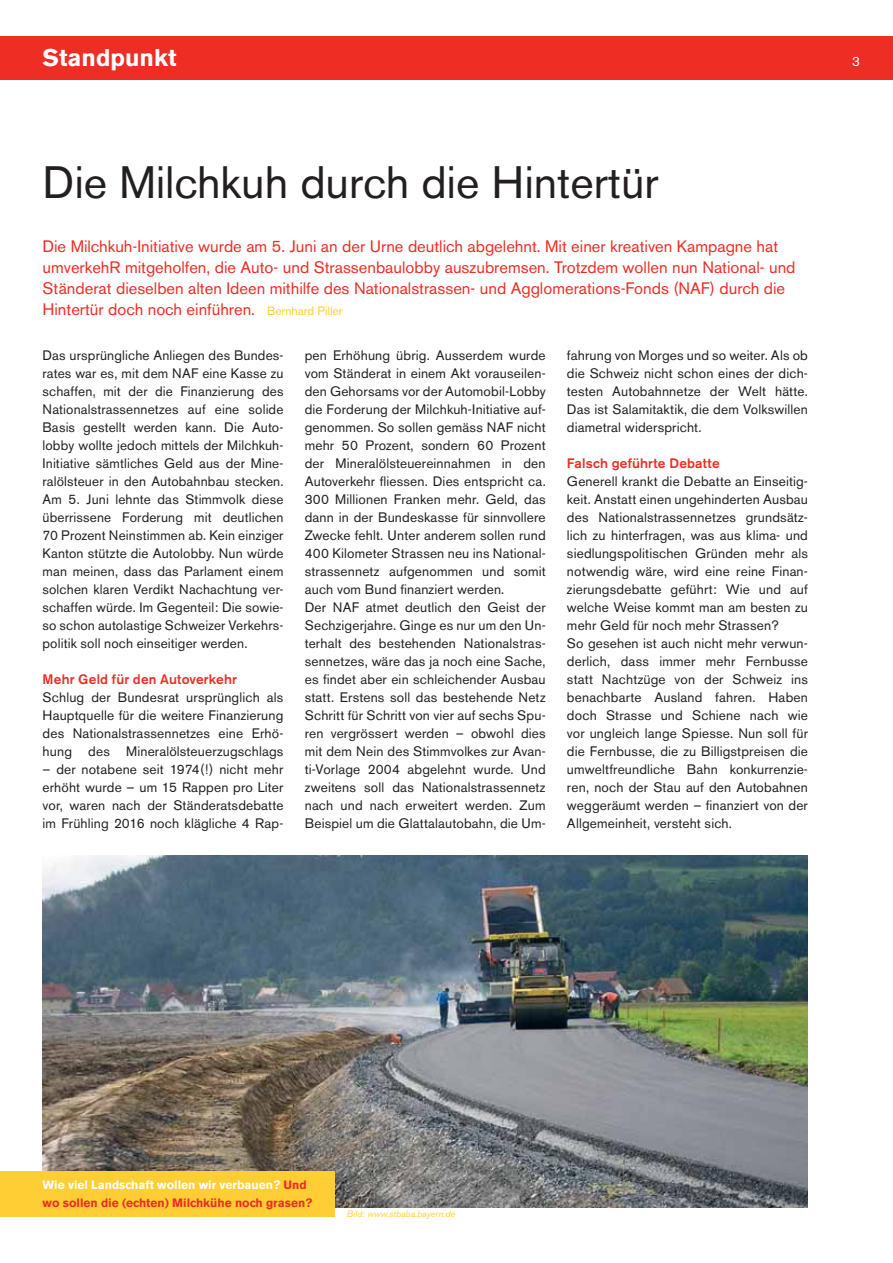
<style>
.page{position:relative;width:893px;height:1263px;background:#fff}
.page>*{position:absolute;margin:0;border:0;box-sizing:border-box;transform-origin:0 0}
.t1{font:45px "Akzidenz Grotesk BE";color:#231f20}
.t2{font:700 24px "Akzidenz Grotesk BE";color:#fff}
.t3{font:16.5px/21px "Akzidenz Grotesk BE";color:#ee2d24}
.t4{font:13.65px/18px "Akzidenz Grotesk BE";letter-spacing:.01em;color:#231f20;text-align:justify}
.t5{font:500 13.65px "Akzidenz Grotesk BE";letter-spacing:.01em;color:#ee2d24}
.t6{font:13.5px "Akzidenz Grotesk BE";color:#fff}
.t7{font:700 12px/18px "Akzidenz Grotesk BE";color:#ee2d24}
.t8{font:italic 9px "Akzidenz Grotesk BE";color:#ffce34}
.s1{font-size:12px;color:#ffce34}
.s2{color:#fff}
</style>
<div class="page">
<img style="left:43px;top:856px;width:765px;height:351px">
<div style="left:0;top:36px;width:893px;height:43px;background:#ee2d24"></div>
<div style="left:0;top:1171px;width:334px;height:46px;background:#ffce34"></div>
<h2 class="t2" style="left:43px;top:49px;width:135px">Standpunkt</h2>
<h2 class="t2" style="left:43px;top:49px;width:78px">Thema</h2>
<p class="t6" style="left:852px;top:56px;width:9px">3</p>
<h1 class="t1" style="left:43px;top:166px;width:618px">Die Milchkuh durch die Hintertür</h1>
<p class="t3" style="left:43px;top:237px;width:754px">Die Milchkuh-Initiative wurde am 5. Juni an der Urne deutlich abgelehnt. Mit einer kreativen Kampagne hat umverkehR mitgeholfen, die Auto- und Strassenbaulobby auszubremsen. Trotzdem wollen nun National- und Ständerat dieselben alten Ideen mithilfe des Nationalstrassen- und Agglomerations-Fonds (NAF) durch die Hintertür doch noch einführen. <span class="s1">Bernhard Piller</span></p>
<p class="t4" style="left:43px;top:348px;width:243px">Das ursprüngliche Anliegen des Bundes&shy;rates war es, mit dem NAF eine Kasse zu schaffen, mit der die Finanzierung des Nationalstrassennetzes auf eine solide Basis gestellt werden kann. Die Auto&shy;lobby wollte jedoch mittels der Milchkuh-Initiative sämtliches Geld aus der Mine&shy;ralölsteuer in den Autobahnbau stecken.<br>Am 5. Juni lehnte das Stimmvolk diese überrissene Forderung mit deutlichen 70 Prozent Neinstimmen ab. Kein einziger Kanton stützte die Autolobby. Nun würde man meinen, dass das Parlament einem solchen klaren Verdikt Nachachtung ver&shy;schaffen würde. Im Gegenteil: Die sowie&shy;so schon autolastige Schweizer Verkehrs&shy;politik soll noch einseitiger werden.</p>
<p class="t5" style="left:43px;top:674px;width:196px">Mehr Geld für den Autoverkehr</p>
<p class="t4" style="left:43px;top:690px;width:242px">Schlug der Bundesrat ursprünglich als Hauptquelle für die weitere Finanzierung des Nationalstrassennetzes eine Erhö&shy;hung des Mineralölsteuerzugschlags</p>
<p class="t4" style="left:43px;top:762px;width:242px">– der notabene seit 1974(!) nicht mehr erhöht wurde – um 15 Rappen pro Liter vor, waren nach der Ständeratsdebatte im Frühling 2016 noch klägliche 4 Rap-</p>
<p class="t4" style="left:305px;top:348px;width:243px;text-align:left">pen Erhöhung übrig. Ausserdem wurde vom Ständerat in einem Akt vorauseilen&shy;den Gehorsams vor der Automobil-Lobby die Forderung der Milchkuh-Initiative auf&shy;genommen. So sollen gemäss NAF nicht mehr 50 Prozent, sondern 60 Prozent der Mineralölsteuereinnahmen in den Autoverkehr fliessen. Dies entspricht ca.<br>300 Millionen Franken mehr. Geld, das dann in der Bundeskasse für sinnvollere Zwecke fehlt. Unter anderem sollen rund 400 Kilometer Strassen neu ins National&shy;strassennetz aufgenommen und somit auch vom Bund finanziert werden.<br>Der NAF atmet deutlich den Geist der Sechzigerjahre. Ginge es nur um den Un&shy;terhalt des bestehenden Nationalstras&shy;sennetzes, wäre das ja noch eine Sache, es findet aber ein schleichender Ausbau statt. Erstens soll das bestehende Netz Schritt für Schritt von vier auf sechs Spu&shy;ren vergrössert werden – obwohl dies mit dem Nein des Stimmvolkes zur Avan&shy;ti-Vorlage 2004 abgelehnt wurde. Und zweitens soll das Nationalstrassennetz nach und nach erweitert werden. Zum Beispiel um die Glattalautobahn, die Um-</p>
<p class="t4" style="left:567px;top:348px;width:242px">fahrung von Morges und so weiter. Als ob die Schweiz nicht schon eines der dich&shy;testen Autobahnnetze der Welt hätte.<br>Das ist Salamitaktik, die dem Volkswillen diametral widerspricht.</p>
<p class="t5" style="left:567px;top:458px;width:154px">Falsch geführte Debatte</p>
<p class="t4" style="left:567px;top:474px;width:242px;text-align:left">Generell krankt die Debatte an Einseitig&shy;keit. Anstatt einen ungehinderten Ausbau des Nationalstrassennetzes grundsätz&shy;lich zu hinterfragen, was aus klima- und siedlungspolitischen Gründen mehr als notwendig wäre, wird eine reine Finan&shy;zierungsdebatte geführt: Wie und auf welche Weise kommt man am besten zu mehr Geld für noch mehr Strassen?<br>So gesehen ist auch nicht mehr verwun&shy;derlich, dass immer mehr Fern busse statt Nachtzüge von der Schweiz ins benachbarte Ausland fahren. Haben doch Strasse und Schiene nach wie vor ungleich lange Spiesse. Nun soll für die Fernbusse, die zu Billigstpreisen die umweltfreundliche Bahn konkurrenzie&shy;ren, noch der Stau auf den Autobahnen weggeräumt werden – finanziert von der Allgemeinheit, versteht sich.</p>
<p class="t7" style="left:43px;top:1177px;width:272px"><span class="s2">Wie viel Landschaft wollen wir verbauen?</span> Und wo sollen die (echten) Milchkühe noch grasen?</p>
<p class="t8" style="left:347px;top:1210px;width:110px">Bild: www.stbaba.bayern.de</p>
</div>
